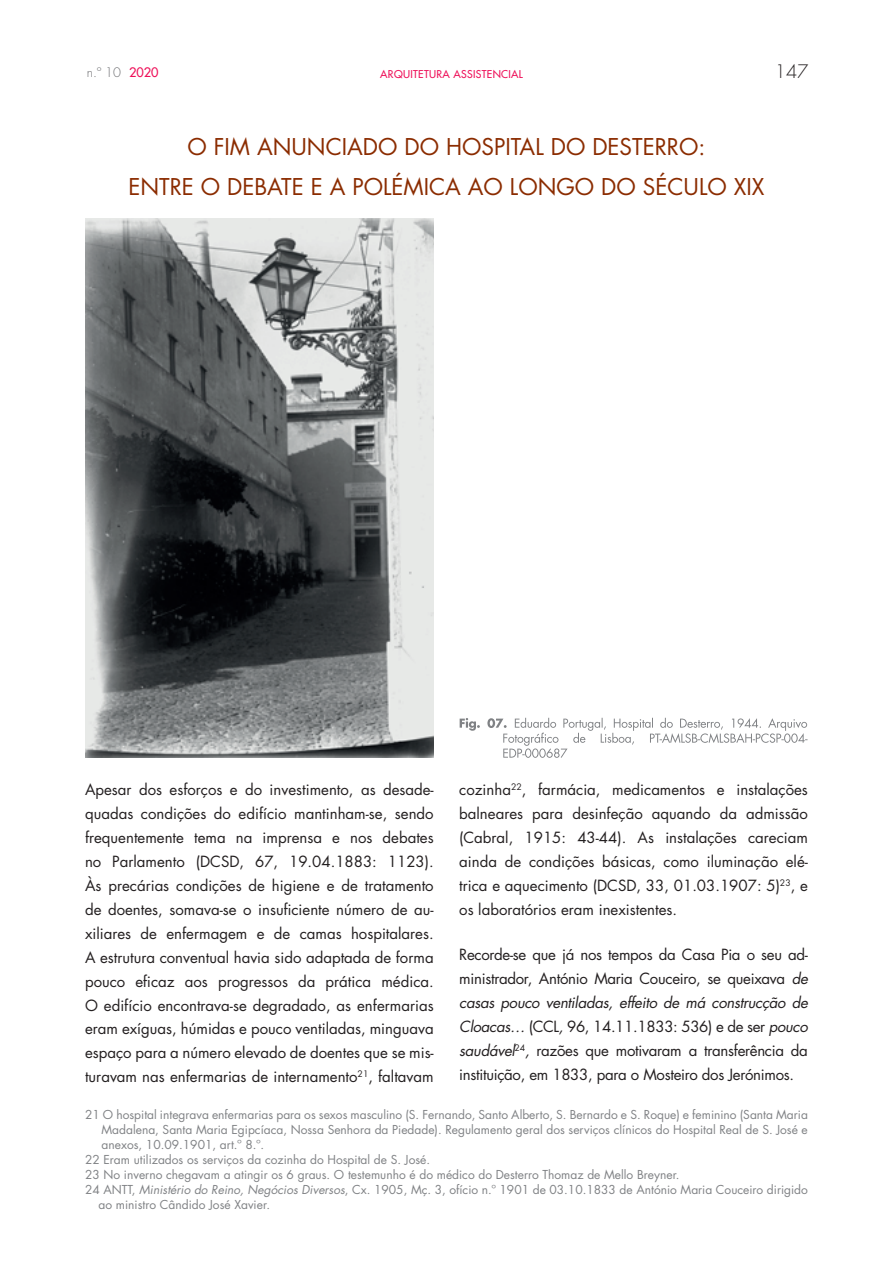
<style>
.page{position:relative;width:893px;height:1263px;background:#fff}
.page>*{position:absolute;margin:0;border:0;box-sizing:border-box;transform-origin:0 0}
.t1{font:22.5px/40.5px "Futura Std";color:#8b2c01;text-align:center}
.t2{font:300 18px "Futura Std";color:#231f20}
.t3{font:15px/24px "Futura Std";color:#231f20;text-align:justify}
.t4{font:300 12.75px "Futura Std";color:#6c6d70}
.t5{font:12px "Futura Std";color:#808285}
.t6{font:500 10.5px "Futura Std";letter-spacing:.03em;color:#ee1059}
.s1{font-weight:500;color:#ee1059}
.s2{font-style:italic}
</style>
<div class="page">
<img style="left:85px;top:218px;width:349px;height:540px">
<svg style="left:460px;top:718px;width:347px;height:40px"></svg>
<p class="t4" style="left:87px;top:64px;width:73px">n.º 10 <span class="s1">2020</span></p>
<p class="t6" style="left:380px;top:67px;width:144px">ARQUITETURA ASSISTENCIAL</p>
<p class="t2" style="left:775px;top:60px;width:35px">147</p>
<h1 class="t1" style="left:128px;top:126px;width:638px">O FIM ANUNCIADO DO HOSPITAL DO DESTERRO:<br>ENTRE O DEBATE E A POLÉMICA AO LONGO DO SÉCULO XIX</h1>
<p class="t3" style="left:85px;top:777px;width:350px">Apesar dos esforços e do investimento, as desade&shy;quadas condições do edifício mantinham-se, sendo frequentemente tema na imprensa e nos debates no Parlamento (DCSD, 67, 19.04.1883: 1123).<br>Às precárias condições de higiene e de tratamento de doentes, somava-se o insuficiente número de au&shy;xiliares de enfermagem e de camas hospitalares.<br>A estrutura conventual havia sido adaptada de forma pouco eficaz aos progressos da prática médica.<br>O edifício encontrava-se degradado, as enfermarias eram exíguas, húmidas e pouco ventiladas, minguava espaço para a número elevado de doentes que se mis&shy;turavam nas enfermarias de internamento<sup>21</sup>, faltavam</p>
<p class="t3" style="left:459px;top:777px;width:350px">cozinha<sup>22</sup>, farmácia, medicamentos e instalações balneares para desinfeção aquando da admissão (Cabral, 1915: 43-44). As instalações careciam ainda de condições básicas, como iluminação elé&shy;trica e aquecimento (DCSD, 33, 01.03.1907: 5)<sup>23</sup>, e os laboratórios eram inexistentes.</p>
<p class="t3" style="left:459px;top:942px;width:350px">Recorde-se que já nos tempos da Casa Pia o seu ad&shy;ministrador, António Maria Couceiro, se queixava <span class="s2">de casas pouco ventiladas, effeito de má construcção de Cloacas…</span> (CCL<span class="s2">,</span> 96, 14.11.1833: 536) e de ser <span class="s2">pouco saudável</span><sup>24</sup><span class="s2">,</span> razões que motivaram a transferência da instituição, em 1833, para o Mosteiro dos Jerónimos.</p>
<p class="t5" style="left:85px;top:1107px;width:724px">21 O hospital integrava enfermarias para os sexos masculino (S. Fernando, Santo Alberto, S. Bernardo e S. Roque) e feminino (Santa Maria</p>
<p class="t5" style="left:102px;top:1122px;width:708px">Madalena, Santa Maria Egipcíaca, Nossa Senhora da Piedade). Regulamento geral dos serviços clínicos do Hospital Real de S. José e</p>
<p class="t5" style="left:102px;top:1137px;width:164px">anexos, 10.09.1901, art.º 8.º.</p>
<p class="t5" style="left:85px;top:1152px;width:347px">22 Eram utilizados os serviços da cozinha do Hospital de S. José.</p>
<p class="t5" style="left:85px;top:1167px;width:596px">23 No inverno chegavam a atingir os 6 graus. O testemunho é do médico do Desterro Thomaz de Mello Breyner.</p>
<p class="t5" style="left:85px;top:1182px;width:724px">24 ANTT, <span class="s2">Ministério do Reino, Negócios Diversos</span>, Cx. 1905, Mç. 3, ofício n.º 1901 de 03.10.1833 de António Maria Couceiro dirigido</p>
<p class="t5" style="left:99px;top:1197px;width:173px">ao ministro Cândido José Xavier.</p>
</div>
